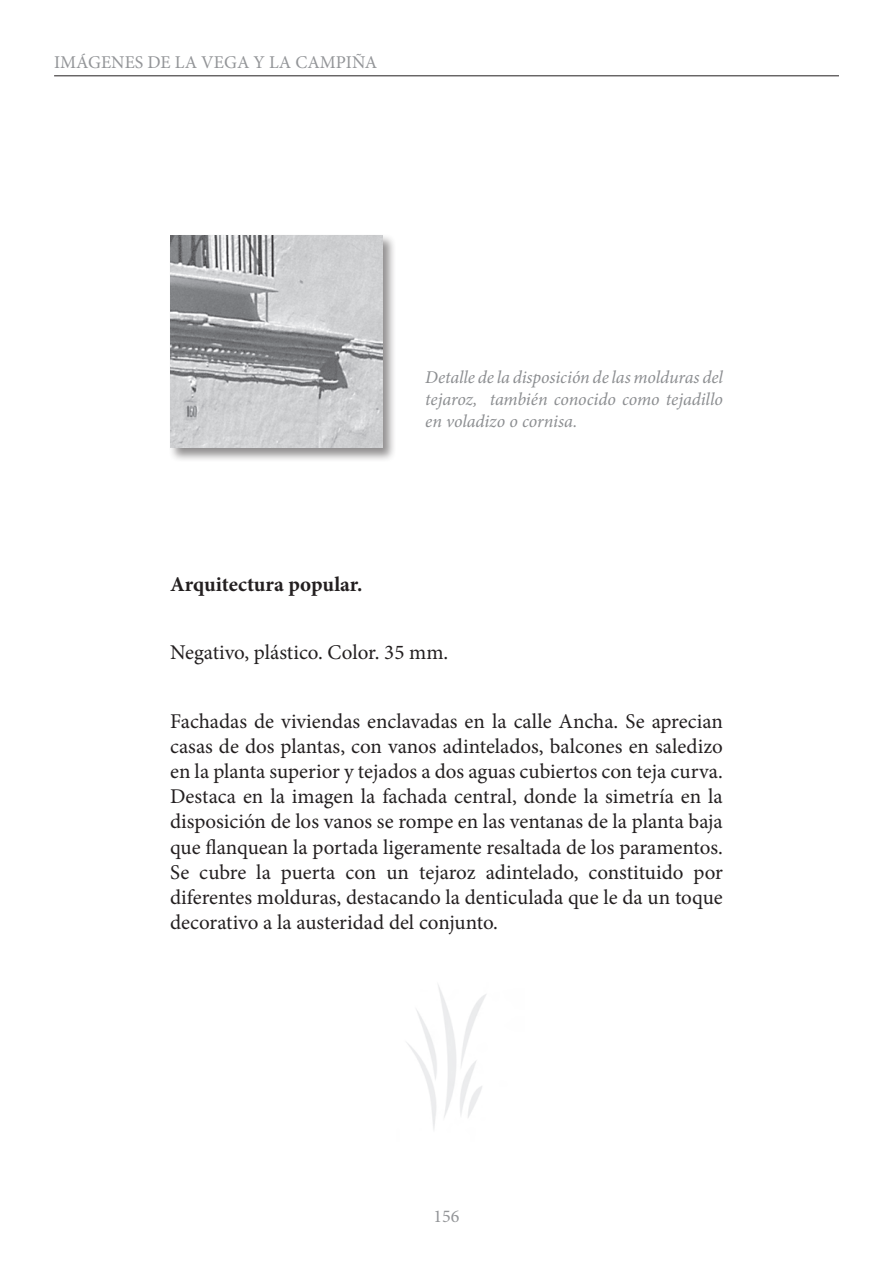
<style>
.page{position:relative;width:893px;height:1263px;background:#fff}
.page>*{position:absolute;margin:0;border:0;box-sizing:border-box;transform-origin:0 0}
.Normal_copy2{font:21px/25.2px "Minion Pro";color:#231f20;text-align:justify}
.Normal_copy2-2{font:700 21px "Minion Pro";letter-spacing:-.005em;color:#231f20}
.Paragraph_Style_1{font:italic 18px/21.6px "Minion Pro";letter-spacing:-.005em;color:#8c8e91;text-align:justify}
.t1{font:18px "Minion Pro";color:#939598}
</style>
<div class="page">
<hr style="left:54px;top:75px;width:785px;height:1px;background:#231f20">
<img style="left:406px;top:985px;width:80px;height:145px">
<div style="left:168px;top:233px;width:236px;height:236px;background:#231f20;opacity:.5"></div>
<img style="left:170px;top:235px;width:213px;height:213px">
<p class="t1" style="left:54px;top:50px;width:325px">IMÁGENES DE LA VEGA Y LA CAMPIÑA</p>
<p class="Normal_copy2-2" style="left:170px;top:569px;width:194px">Arquitectura popular.</p>
<p class="Paragraph_Style_1" style="left:425px;top:367px;width:299px">Detalle de la disposición de las molduras del tejaroz, también conocido como tejadillo en voladizo o cornisa.</p>
<p class="Normal_copy2" style="left:170px;top:640px;width:280px">Negativo, plástico. Color. 35 mm.</p>
<p class="Normal_copy2" style="left:170px;top:708px;width:554px">Fachadas de viviendas enclavadas en la calle Ancha. Se aprecian casas de dos plantas, con vanos adintelados, balcones en saledizo en la planta superior y tejados a dos aguas cubiertos con teja curva.<br>Destaca en la imagen la fachada central, donde la simetría en la disposición de los vanos se rompe en las ventanas de la planta baja que flanquean la portada ligeramente resaltada de los paramentos.<br>Se cubre la puerta con un tejaroz adintelado, constituido por diferentes molduras, destacando la denticulada que le da un toque decorativo a la austeridad del conjunto.</p>
<p class="t1" style="left:433px;top:1204px;width:27px">156</p>
</div>
